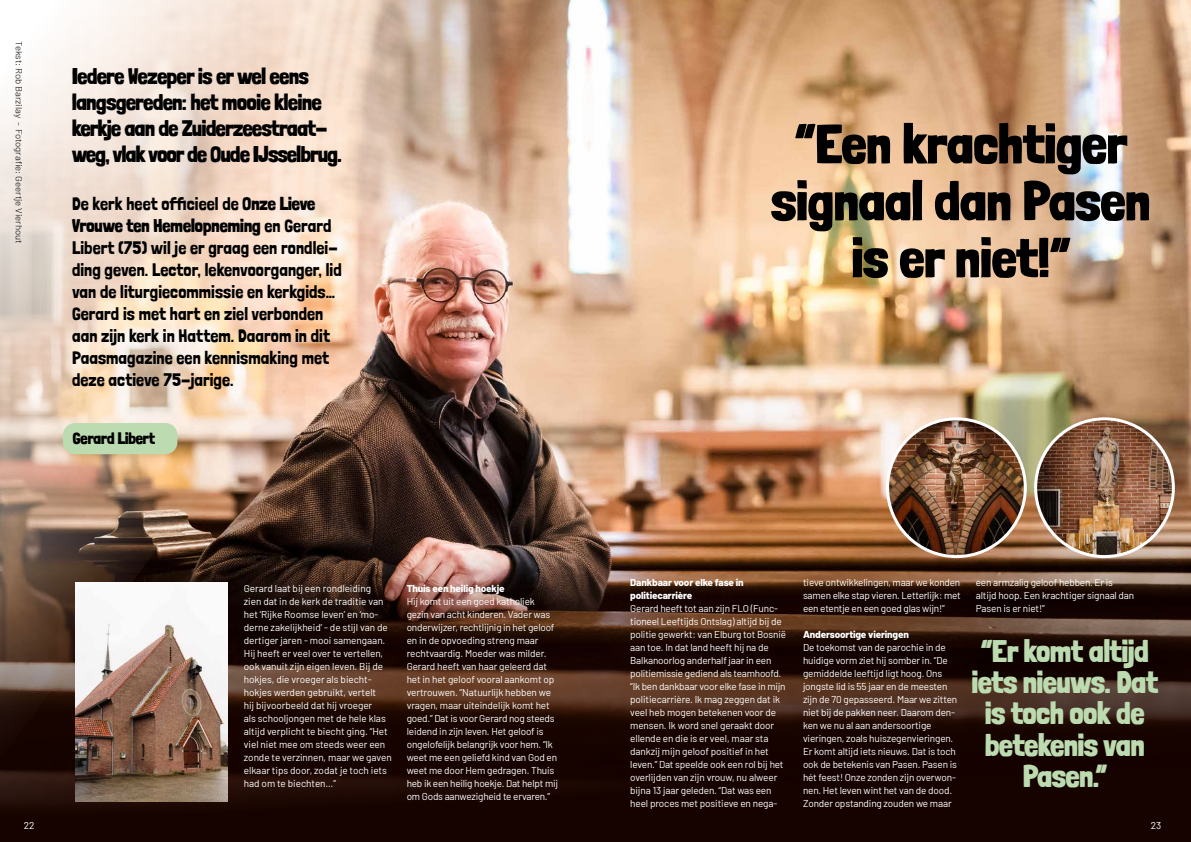
<style>
.page{position:relative;width:1191px;height:842px;background:#fff}
.page>*{position:absolute;margin:0;border:0;box-sizing:border-box;transform-origin:0 0}
.t1{font:900 54.9px/56.9px "Londrina Solid";letter-spacing:.005em;color:#000;text-align:center}
.t2{font:900 30.5px/31.3px "Londrina Solid";color:#bddbb0;text-align:center}
.t3{font:900 22px/26px "Londrina Solid";letter-spacing:-.015em;color:#000}
.t4{font:18px/22px "Londrina Solid";letter-spacing:.005em;color:#000}
.t5{font:900 16px "Londrina Solid";color:#000}
.t6{font:10px/13px "Barlow";letter-spacing:-.015em;color:#fff}
.t7{font:800 10px/13px "Barlow";letter-spacing:-.015em;color:#fff}
.t8{font:300 9px "Barlow";letter-spacing:-.005em;color:#000;scale:1.06 1}
.s1{font-weight:900}
</style>
<div class="page">
<img style="left:617px;top:0;width:574px;height:469px">
<img style="left:0;top:0;width:617px;height:469px">
<div style="left:63px;top:423px;width:114px;height:31px;background:#bddbb0;border-radius:12px"></div>
<img style="left:0;top:469px;width:1191px;height:373px">
<img style="left:887px;top:419px;width:138px;height:137px;border-radius:69px">
<div style="left:886px;top:417px;width:140px;height:141px;border:3px solid #fff;border-radius:50%"></div>
<img style="left:1035px;top:419px;width:138px;height:137px;border-radius:69px">
<div style="left:1034px;top:417px;width:140px;height:141px;border:3px solid #fff;border-radius:50%"></div>
<img style="left:76px;top:582px;width:152px;height:219px">
<p class="t8" style="left:26px;top:41px;width:192px;rotate:90deg">Tekst: Rob Barzilay - Fotografie: Geertje Vierhout</p>
<h3 class="t3" style="left:72px;top:63px;width:271px">Iedere Wezeper is er wel eens langsgereden: het mooie kleine kerkje aan de Zuiderzeestraat&shy;weg, vlak voor de Oude IJsselbrug.</h3>
<p class="t4" style="left:72px;top:192px;width:271px">De kerk heet officieel de <span class="s1">Onze Lieve Vrouwe ten Hemelopneming</span> en Gerard Libert (75) wil je er graag een rondlei&shy;ding geven. Lector, lekenvoorganger, lid van de liturgiecommissie en kerkgids… Gerard is met hart en ziel verbonden aan zijn kerk in Hattem. Daarom in dit Paasmagazine een kennismaking met deze actieve 75-jarige.</p>
<h3 class="t5" style="left:73px;top:429px;width:84px">Gerard Libert</h3>
<p class="t6" style="left:244px;top:581px;width:149px">Gerard laat bij een rondleiding<br>zien dat in de kerk de traditie van het ‘Rijke Roomse leven’ en ‘mo&shy;derne zakelijkheid’ - de stijl van de dertiger jaren - mooi samengaan.<br>Hij heeft er veel over te vertellen, ook vanuit zijn eigen leven. Bij de hokjes, die vroeger als biecht&shy;hokjes werden gebruikt, vertelt<br>hij bijvoorbeeld dat hij vroeger<br>als schooljongen met de hele klas altijd verplicht te biecht ging. “Het viel niet mee om steeds weer een zonde te verzinnen, maar we gaven elkaar tips door, zodat je toch iets had om te biechten…”</p>
<p class="t7" style="left:407px;top:581px;width:100px">Thuis een heilig hoekje</p>
<p class="t6" style="left:407px;top:594px;width:153px">Hij komt uit een goed katholiek gezin van acht kinderen. Vader was onderwijzer, rechtlijnig in het geloof en in de opvoeding streng maar rechtvaardig. Moeder was milder.<br>Gerard heeft van haar geleerd dat het in het geloof vooral aankomt op vertrouwen. “Natuurlijk hebben we vragen, maar uiteindelijk komt het goed.” Dat is voor Gerard nog steeds leidend in zijn leven. Het geloof is ongelofelijk belangrijk voor hem. “Ik weet me een geliefd kind van God en weet me door Hem gedragen. Thuis heb ik een heilig hoekje. Dat helpt mij om Gods aanwezigheid te ervaren.”</p>
<h1 class="t1" style="left:771px;top:115px;width:380px">“Een krachtiger signaal dan Pasen is er niet!”</h1>
<p class="t7" style="left:630px;top:575px;width:115px">Dankbaar voor elke fase in politiecarrière</p>
<p class="t6" style="left:630px;top:601px;width:157px">Gerard heeft tot aan zijn FLO (Func&shy;tioneel Leeftijds Ontslag) altijd bij de politie gewerkt: van Elburg tot Bosnië aan toe. In dat land heeft hij na de Balkanoorlog anderhalf jaar in een politiemissie gediend als teamhoofd. “Ik ben dankbaar voor elke fase in mijn politiecarrière. Ik mag zeggen dat ik veel heb mogen betekenen voor de mensen. Ik word snel geraakt door ellende en die is er veel, maar sta dankzij mijn geloof positief in het leven.” Dat speelde ook een rol bij het overlijden van zijn vrouw, nu alweer bijna 13 jaar geleden. “Dat was een heel proces met positieve en nega-</p>
<p class="t6" style="left:803px;top:575px;width:159px;text-align:justify">tieve ontwikkelingen, maar we konden samen elke stap vieren. Letterlijk: met een etentje en een goed glas wijn!”</p>
<p class="t7" style="left:803px;top:627px;width:107px">Andersoortige vieringen</p>
<p class="t6" style="left:803px;top:640px;width:156px">De toekomst van de parochie in de huidige vorm ziet hij somber in. “De gemiddelde leeftijd ligt hoog. Ons jongste lid is 55 jaar en de meesten zijn de 70 gepasseerd. Maar we zitten niet bij de pakken neer. Daarom den&shy;ken we nu al aan andersoortige vieringen, zoals huiszegenvieringen.<br>Er komt altijd iets nieuws. Dat is toch ook de betekenis van Pasen. Pasen is hét feest! Onze zonden zijn overwon&shy;nen. Het leven wint het van de dood.<br>Zonder opstanding zouden we maar</p>
<p class="t6" style="left:975px;top:575px;width:160px">een armzalig geloof hebben. Er is altijd hoop. Een krachtiger signaal dan<br>Pasen is er niet!”</p>
<h2 class="t2" style="left:971px;top:635px;width:188px">“Er komt altijd iets nieuws. Dat is toch ook de betekenis van<br>Pasen.”</h2>
<p class="t6" style="left:24px;top:818px;width:12px">22</p>
<p class="t6" style="left:1150px;top:818px;width:12px">23</p>
</div>
